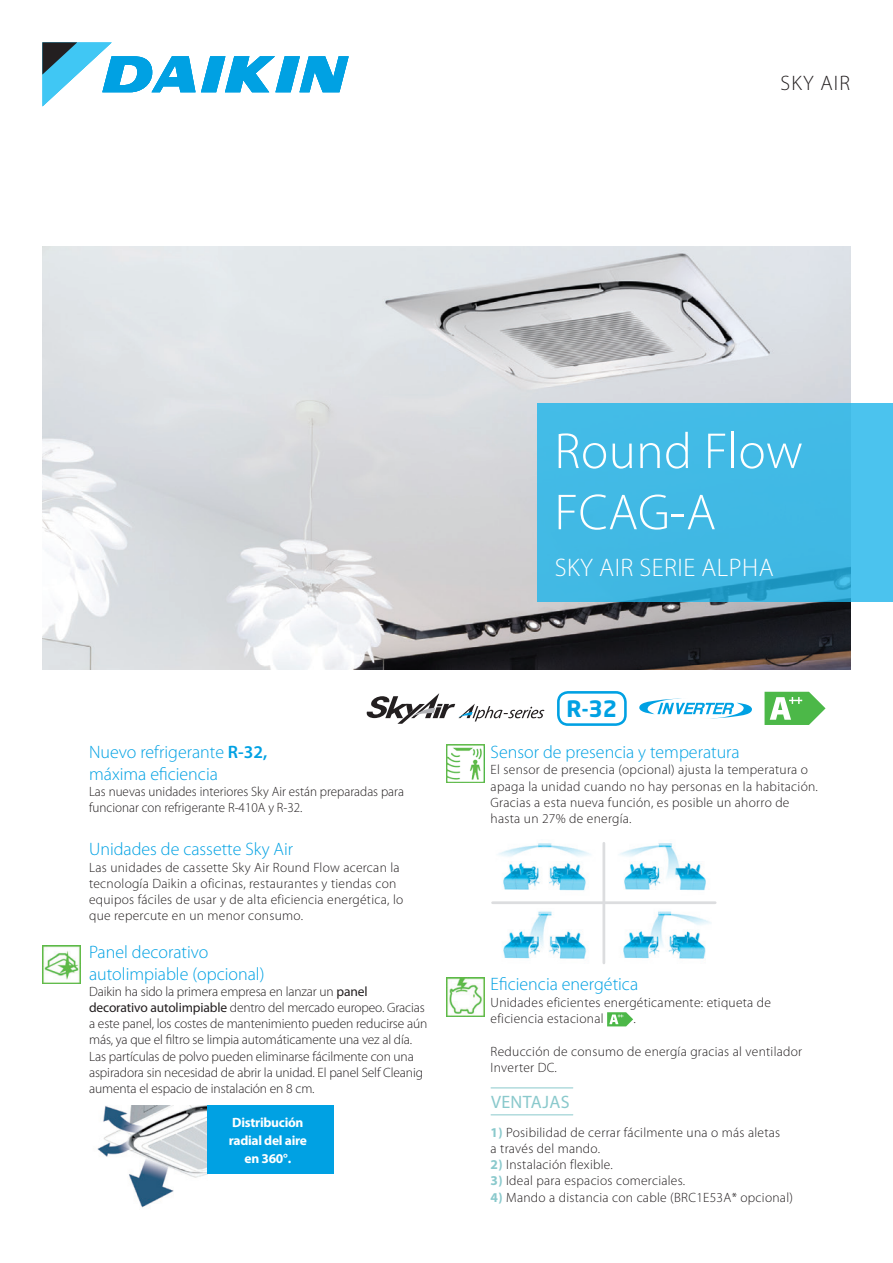
<style>
.page{position:relative;width:893px;height:1263px;background:#fff}
.page>*{position:absolute;margin:0;border:0;box-sizing:border-box;transform-origin:0 0}
.t1{font:300 51px/61.2px "Myriad Pro";letter-spacing:.01em;color:#fff}
.t2{font:300 25.5px "Myriad Pro";letter-spacing:.02em;color:#fff}
.t3{font:700 22.35px "Neo Tech Std";color:#00a1e3}
.t4{font:300 21px "Myriad Pro";letter-spacing:.06em;color:#231f20}
.t5{font:300 18px/21.6px "Myriad Pro";color:#00a1e3}
.t6{font:18px "Myriad Pro";letter-spacing:.02em;color:#8ac9cc}
.t7{font:300 13.5px/16.2px "Myriad Pro";letter-spacing:.02em;color:#231f20}
.t8{font:300 13.5px/16.2px "Myriad Pro";letter-spacing:-.01em;color:#231f20}
.t9{font:300 13.5px/16.2px "Myriad Pro";color:#231f20}
.t10{font:700 13.5px/18px "Myriad Pro";letter-spacing:-.02em;color:#fff;text-align:center}
.s1{font-weight:600}
.s2{font-weight:400}
.s3{font-weight:700;color:#8ac9cc}
</style>
<div class="page">
<svg style="left:43px;top:43px;width:306px;height:63px"></svg>
<img style="left:43px;top:247px;width:807px;height:423px">
<img style="left:446px;top:978px;width:39px;height:38px">
<svg style="left:607px;top:1012px;width:26px;height:14px"></svg>
<svg style="left:639px;top:698px;width:113px;height:20px"></svg>
<div style="left:557px;top:691px;width:70px;height:35px;border:3px solid #00a1e3;border-radius:10px"></div>
<svg style="left:366px;top:693px;width:179px;height:31px"></svg>
<svg style="left:764px;top:692px;width:61px;height:33px"></svg>
<hr style="left:491px;top:1114px;width:82px;height:1px;background:#8ac9cc">
<hr style="left:491px;top:1087px;width:82px;height:1px;background:#8ac9cc">
<div style="left:537px;top:404px;width:356px;height:198px;background:#41bae5"></div>
<img style="left:97px;top:1106px;width:110px;height:102px">
<div style="left:207px;top:1106px;width:127px;height:68px;background:#00a1e3"></div>
<img style="left:498px;top:843px;width:93px;height:48px">
<img style="left:503px;top:911px;width:84px;height:48px">
<hr style="left:493px;top:901px;width:222px;height:3px;background:#dcdddf">
<hr style="left:602px;top:843px;width:3px;height:120px;background:#dcdddf">
<img style="left:619px;top:843px;width:87px;height:48px">
<img style="left:623px;top:911px;width:88px;height:48px">
<img style="left:42px;top:945px;width:39px;height:39px">
<img style="left:446px;top:745px;width:39px;height:38px">
<h3 class="t4" style="left:780px;top:71px;width:71px">SKY AIR</h3>
<h3 class="t5" style="left:89px;top:742px;width:180px">Nuevo refrigerante <span class="s1">R-32, </span>máxima eficiencia</h3>
<p class="t9" style="left:89px;top:783px;width:316px">Las nuevas unidades interiores Sky Air están preparadas para funcionar con refrigerante R-410A y R-32.</p>
<h3 class="t5" style="left:89px;top:839px;width:206px">Unidades de cassette Sky Air</h3>
<p class="t7" style="left:89px;top:859px;width:316px">Las unidades de cassette Sky Air Round Flow acercan la tecnología Daikin a oficinas, restaurantes y tiendas con equipos fáciles de usar y de alta eficiencia energética, lo que repercute en un menor consumo.</p>
<h3 class="t5" style="left:89px;top:941px;width:177px">Panel decorativo autolimpiable (opcional)</h3>
<p class="t8" style="left:89px;top:983px;width:340px">Daikin ha sido la primera empresa en lanzar un <span class="s2">panel decorativo autolimpiable</span> dentro del mercado europeo. Gracias a este panel, los costes de mantenimiento pueden reducirse aún más, ya que el filtro se limpia automáticamente una vez al día.<br>Las partículas de polvo pueden eliminarse fácilmente con una aspiradora sin necesidad de abrir la unidad. El panel Self Cleanig aumenta el espacio de instalación en 8 cm.</p>
<p class="t10" style="left:229px;top:1113px;width:80px">Distribución radial del aire en 360°.</p>
<h1 class="t1" style="left:554px;top:421px;width:250px">Round Flow<br>FCAG-A</h1>
<h2 class="t2" style="left:555px;top:553px;width:220px">SKY AIR SERIE ALPHA</h2>
<h3 class="t3" style="left:566px;top:694px;width:52px">R-32</h3>
<h3 class="t5" style="left:491px;top:742px;width:251px">Sensor de presencia y temperatura</h3>
<p class="t7" style="left:491px;top:762px;width:329px">El sensor de presencia (opcional) ajusta la temperatura o apaga la unidad cuando no hay personas en la habitación.<br>Gracias a esta nueva función, es posible un ahorro de hasta un 27% de energía.</p>
<h3 class="t5" style="left:491px;top:974px;width:149px">Eficiencia energética</h3>
<p class="t7" style="left:491px;top:994px;width:282px;line-height:17px">Unidades eficientes energéticamente: etiqueta de eficiencia estacional</p>
<p class="t7" style="left:633px;top:1011px;width:4px">.</p>
<p class="t7" style="left:491px;top:1043px;width:313px">Reducción de consumo de energía gracias al ventilador<br>Inverter DC.</p>
<h3 class="t6" style="left:491px;top:1092px;width:80px">VENTAJAS</h3>
<p class="t7" style="left:491px;top:1124px;width:291px"><span class="s3">1)</span> Posibilidad de cerrar fácilmente una o más aletas a través del mando.</p>
<p class="t7" style="left:491px;top:1157px;width:124px"><span class="s3">2)</span> Instalación flexible.</p>
<p class="t7" style="left:491px;top:1173px;width:196px"><span class="s3">3)</span> Ideal para espacios comerciales.</p>
<p class="t7" style="left:491px;top:1189px;width:304px"><span class="s3">4)</span> Mando a distancia con cable (BRC1E53A* opcional)</p>
</div>
